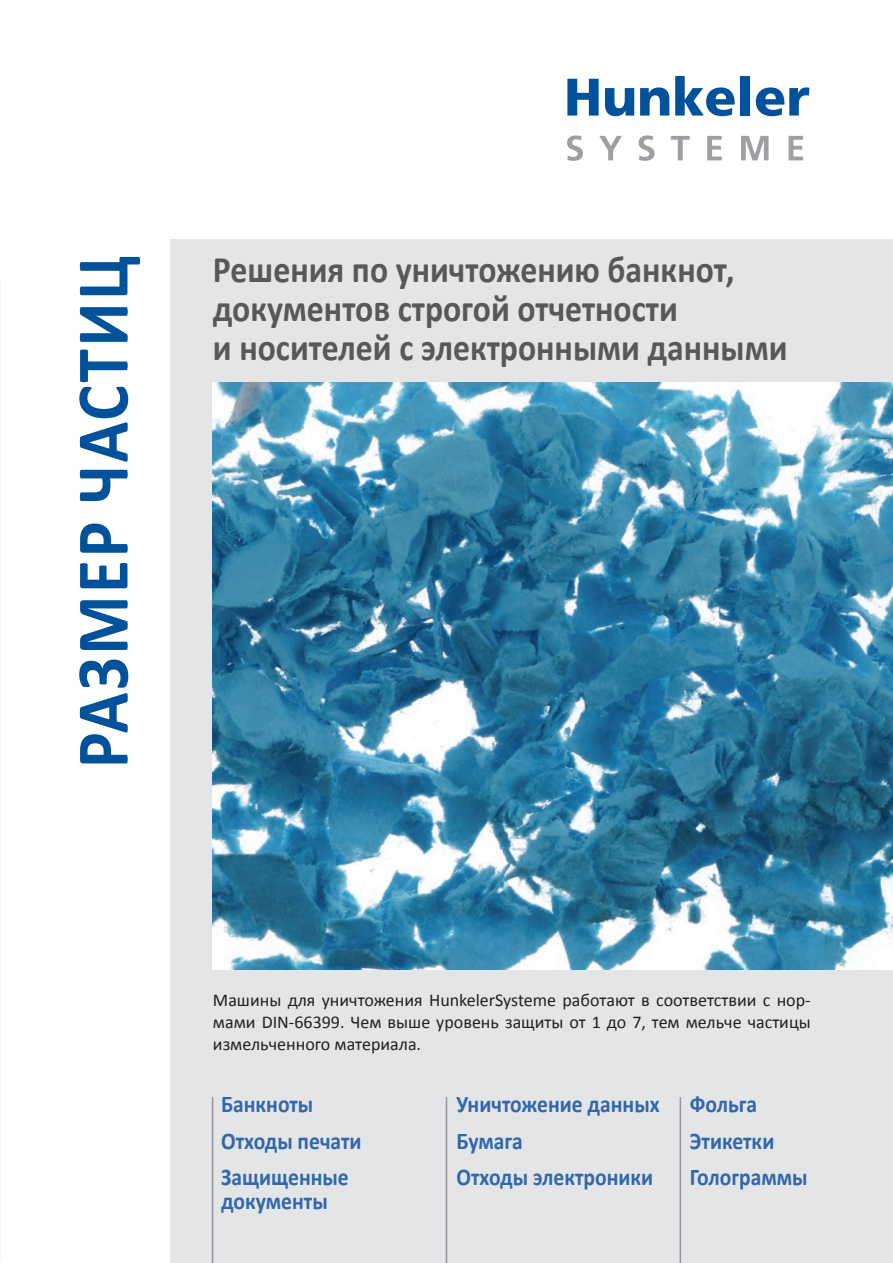
<style>
.page{position:relative;width:893px;height:1263px;background:#fff}
.page>*{position:absolute;margin:0;border:0;box-sizing:border-box;transform-origin:0 0}
.t1{font:700 75px "Calibri";letter-spacing:.04em;color:#01519b;scale:.9 1}
.t2{font:700 37.5px/39px "Calibri";color:#57585a;scale:.9 1}
.t3{font:700 24px/36px "Calibri";color:#3068ab;scale:.9 1}
.t4{font:18px/21.8px "Calibri";color:#231f20;text-align:justify}
</style>
<div class="page">
<div style="left:170px;top:239px;width:723px;height:1024px;background:#e4e5e7"></div>
<hr style="left:212px;top:1097px;width:1px;height:166px;background:#939598">
<hr style="left:446px;top:1097px;width:1px;height:166px;background:#939598">
<hr style="left:680px;top:1097px;width:1px;height:166px;background:#939598">
<img style="left:213px;top:383px;width:680px;height:586px">
<svg style="left:567px;top:135px;width:16px;height:26px"></svg>
<svg style="left:599px;top:136px;width:23px;height:24px"></svg>
<svg style="left:639px;top:135px;width:15px;height:26px"></svg>
<svg style="left:671px;top:136px;width:19px;height:24px"></svg>
<svg style="left:707px;top:136px;width:15px;height:24px"></svg>
<svg style="left:741px;top:136px;width:27px;height:24px"></svg>
<svg style="left:788px;top:136px;width:15px;height:24px"></svg>
<svg style="left:567px;top:79px;width:32px;height:37px"></svg>
<svg style="left:605px;top:88px;width:29px;height:28px"></svg>
<svg style="left:640px;top:87px;width:29px;height:29px"></svg>
<svg style="left:675px;top:76px;width:60px;height:40px"></svg>
<div style="left:741px;top:76px;width:9px;height:40px;background:#01519b"></div>
<svg style="left:756px;top:87px;width:53px;height:29px"></svg>
<h1 class="t1" style="left:50px;top:768px;width:571px;rotate:-90deg">РАЗМЕР ЧАСТИЦ</h1>
<h2 class="t2" style="left:213px;top:249px;width:640px">Решения по уничтожению банкнот, документов строгой отчетности<br>и носителей с электронными данными</h2>
<p class="t4" style="left:213px;top:989px;width:599px">Машины для уничтожения HunkelerSysteme работают в соответствии с нор&shy;мами DIN-66399. Чем выше уровень защиты от 1 до 7, тем мельче частицы измельченного материала.</p>
<h3 class="t3" style="left:221px;top:1086px;width:158px">Банкноты<br>Отходы печати<br>Защищенные</h3>
<h3 class="t3" style="left:221px;top:1182px;width:120px">документы</h3>
<h3 class="t3" style="left:457px;top:1086px;width:227px">Уничтожение данных<br>Бумага<br>Отходы электроники</h3>
<h3 class="t3" style="left:690px;top:1086px;width:132px">Фольга<br>Этикетки<br>Голограммы</h3>
</div>
